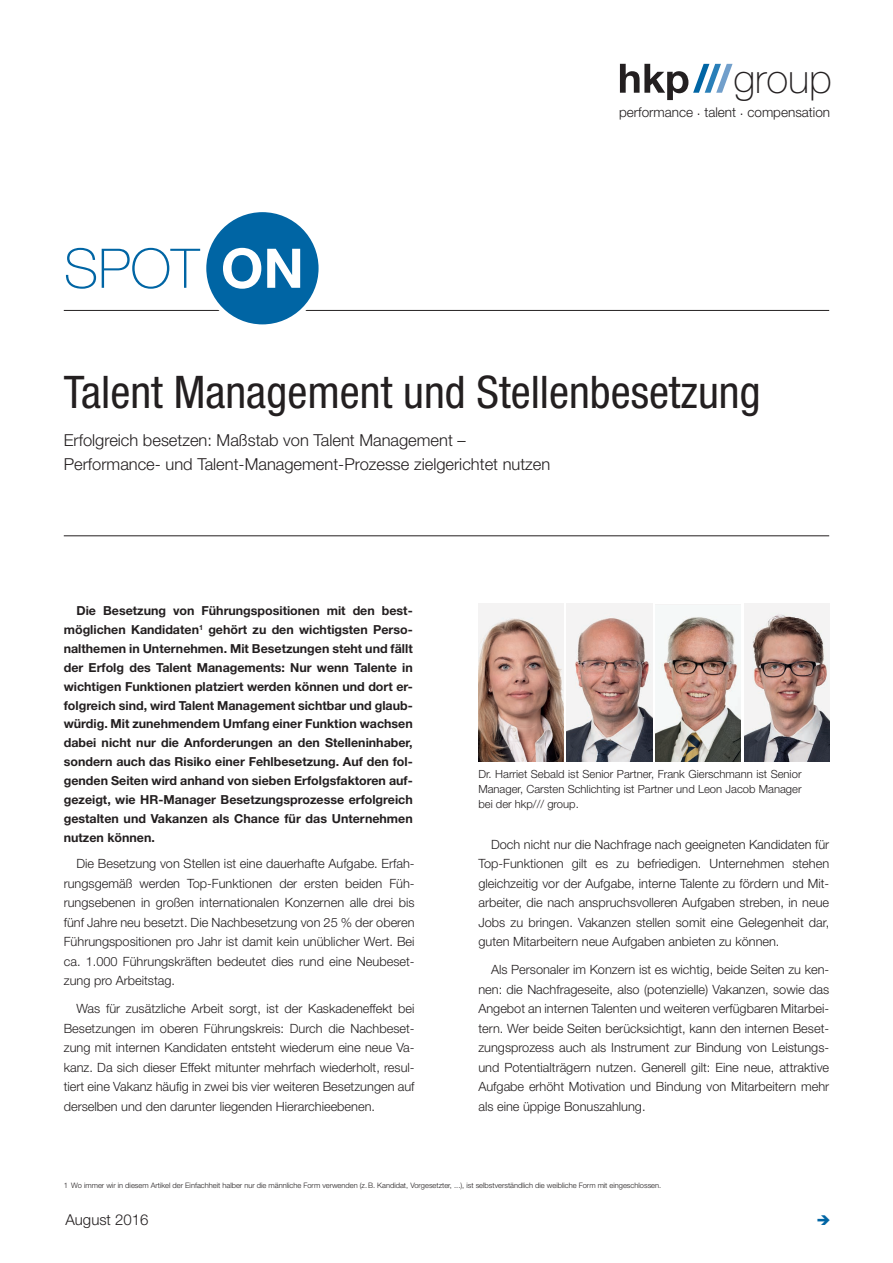
<style>
.page{position:relative;width:893px;height:1263px;background:#fff}
.page>*{position:absolute;margin:0;border:0;box-sizing:border-box;transform-origin:0 0}
.t1{font:100 54.6px "Helvetica Neue LT Std";color:#0065a4}
.t2{font:condensed 45px "Helvetica Neue LT Std";color:#231f20}
.t3{font:100 40.5px "Helvetica Neue LT Std";color:#231f20}
.t4{font:300 16.5px/24px "Helvetica Neue LT Std";color:#231f20}
.t5{font:300 15px "Helvetica Neue LT Std";color:#231f20}
.t6{font:300 13.5px "Helvetica Neue LT Std";color:#231f20}
.t7{font:300 12.75px/19.5px "Helvetica Neue LT Std";color:#231f20;text-align:justify}
.t8{font:700 12.45px/18.9px "Helvetica Neue LT Std";color:#231f20;text-align:justify}
.t9{font:300 11.25px/15px "Helvetica Neue LT Std";color:#231f20;text-align:justify}
.t10{font:300 7.5px "Helvetica Neue LT Std";color:#231f20}
.s1{font-weight:700;color:#fff}
</style>
<div class="page">
<img style="left:478px;top:604px;width:85px;height:157px">
<svg style="left:620px;top:64px;width:112px;height:36px"></svg>
<hr style="left:64px;top:310px;width:765px;height:1px;background:#231f20">
<div style="left:204px;top:210px;width:117px;height:117px;background:#0065a4;border-radius:50%"></div>
<div style="left:202px;top:208px;width:121px;height:121px;border:4px solid #fff;border-radius:50%"></div>
<hr style="left:64px;top:535px;width:765px;height:1px;background:#231f20">
<img style="left:567px;top:604px;width:85px;height:157px">
<img style="left:744px;top:604px;width:85px;height:157px">
<img style="left:656px;top:616px;width:85px;height:145px">
<h3 class="t3" style="left:733px;top:55px;width:100px">group</h3>
<h1 class="t1" style="left:64px;top:237px;width:242px">SPOT <span class="s1">ON</span></h1>
<p class="t6" style="left:619px;top:104px;width:213px">performance . talent . compensation</p>
<h2 class="t2" style="left:64px;top:366px;width:698px">Talent Management und Stellenbesetzung</h2>
<p class="t4" style="left:64px;top:428px;width:488px">Erfolgreich besetzen: Maßstab von Talent Management –<br>Performance- und Talent-Management-Prozesse zielgerichtet nutzen</p>
<p class="t8" style="left:64px;top:601px;width:350px;text-indent:13px">Die Besetzung von Führungspositionen mit den best&shy;möglichen Kandidaten<sup>1</sup> gehört zu den wichtigsten Perso&shy;nalthemen in Unternehmen. Mit Besetzungen steht und fällt der Erfolg des Talent Managements: Nur wenn Talente in wichtigen Funktionen platziert werden können und dort er&shy;folgreich sind, wird Talent Management sichtbar und glaub&shy;würdig. Mit zunehmendem Umfang einer Funktion wachsen dabei nicht nur die Anforderungen an den Stelleninhaber, sondern auch das Risiko einer Fehlbesetzung. Auf den fol&shy;genden Seiten wird anhand von sieben Erfolgsfaktoren auf&shy;gezeigt, wie HR-Manager Besetzungsprozesse erfolgreich gestalten und Vakanzen als Chance für das Unternehmen nutzen können.</p>
<p class="t7" style="left:64px;top:853px;width:352px;text-indent:13px">Die Besetzung von Stellen ist eine dauerhafte Aufgabe. Erfah&shy;rungsgemäß werden Top-Funktionen der ersten beiden Füh&shy;rungsebenen in großen internationalen Konzernen alle drei bis fünf Jahre neu besetzt. Die Nachbesetzung von 25 % der oberen Führungspositionen pro Jahr ist damit kein unüblicher Wert. Bei ca. 1.000 Führungskräften bedeutet dies rund eine Neubeset&shy;zung pro Arbeitstag.</p>
<p class="t7" style="left:64px;top:998px;width:352px;text-indent:13px">Was für zusätzliche Arbeit sorgt, ist der Kaskadeneffekt bei Besetzungen im oberen Führungskreis: Durch die Nachbeset&shy;zung mit internen Kandidaten entsteht wiederum eine neue Va&shy;kanz. Da sich dieser Effekt mitunter mehrfach wiederholt, resul&shy;tiert eine Vakanz häufig in zwei bis vier weiteren Besetzungen auf derselben und den darunter liegenden Hierarchieebenen.</p>
<p class="t9" style="left:478px;top:766px;width:325px">Dr. Harriet Sebald ist Senior Partner, Frank Gierschmann ist Senior Manager, Carsten Schlichting ist Partner und Leon Jacob Manager bei der hkp/// group.</p>
<p class="t7" style="left:478px;top:834px;width:352px;text-indent:13px">Doch nicht nur die Nachfrage nach geeigneten Kandidaten für Top-Funktionen gilt es zu befriedigen. Unternehmen stehen gleichzeitig vor der Aufgabe, interne Talente zu fördern und Mit&shy;arbeiter, die nach anspruchsvolleren Aufgaben streben, in neue Jobs zu bringen. Vakanzen stellen somit eine Gelegenheit dar, guten Mitarbeitern neue Aufgaben anbieten zu können.</p>
<p class="t7" style="left:478px;top:959px;width:352px;text-indent:13px">Als Personaler im Konzern ist es wichtig, beide Seiten zu ken&shy;nen: die Nachfrageseite, also (potenzielle) Vakanzen, sowie das Angebot an internen Talenten und weiteren verfügbaren Mitarbei&shy;tern. Wer beide Seiten berücksichtigt, kann den internen Beset&shy;zungsprozess auch als Instrument zur Bindung von Leistungs&shy;und Potentialträgern nutzen. Generell gilt: Eine neue, attraktive Aufgabe erhöht Motivation und Bindung von Mitarbeitern mehr als eine üppige Bonuszahlung.</p>
<p class="t10" style="left:64px;top:1180px;width:599px">1 Wo immer wir in diesem Artikel der Einfachheit halber nur die männliche Form verwenden (z.B. Kandidat, Vorgesetzter, ...), ist selbstverständlich die weibliche Form mit eingeschlossen.</p>
<p class="t5" style="left:65px;top:1210px;width:85px">August 2016</p>
</div>
